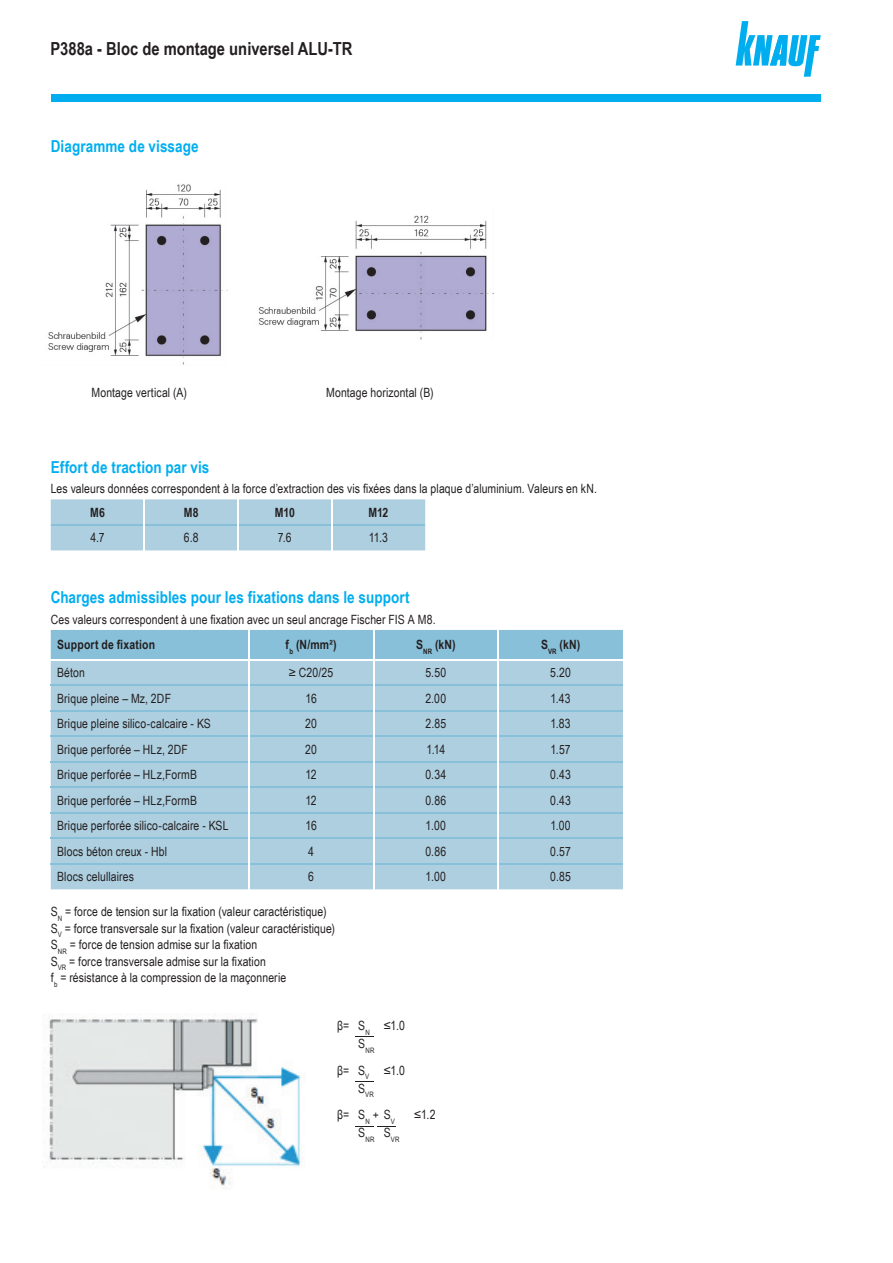
<style>
.page{position:relative;width:893px;height:1263px;background:#fff}
.page>*{position:absolute;margin:0;border:0;box-sizing:border-box;transform-origin:0 0}
.t1{font:700 18px "Arial Narrow";color:#231f20}
.t2{font:700 16.5px "Arial Narrow";letter-spacing:.005em;color:#00aeef}
.t3{font:12.75px/16.5px "Arial Narrow";letter-spacing:.01em;color:#231f20}
.t4{font:700 12.75px "Arial Narrow";letter-spacing:.015em;color:#231f20}
.t5{font:7.5px "Arial Narrow";letter-spacing:.03em;color:#231f20}
</style>
<div class="page">
<div style="left:51px;top:94px;width:770px;height:8px;background:#00aeef"></div>
<svg style="left:736px;top:21px;width:85px;height:56px"></svg>
<svg style="left:51px;top:499px;width:374px;height:51px;background:#aecfe0"></svg>
<svg style="left:51px;top:630px;width:572px;height:259px;background:#a9cddf"></svg>
<hr style="left:497px;top:864px;width:2px;height:25px;background:#fff">
<img style="left:48px;top:184px;width:175px;height:181px">
<img style="left:258px;top:215px;width:235px;height:125px">
<img style="left:49px;top:1017px;width:253px;height:172px">
<svg style="left:355px;top:1036px;width:19px;height:1px"></svg>
<svg style="left:355px;top:1081px;width:19px;height:1px"></svg>
<svg style="left:355px;top:1126px;width:41px;height:1px"></svg>
<h1 class="t1" style="left:50px;top:35px;width:304px">P388a - Bloc de montage universel ALU-TR</h1>
<p class="t2" style="left:51px;top:134px;width:149px">Diagramme de vissage</p>
<p class="t3" style="left:91px;top:384px;width:97px">Montage vertical (A)</p>
<p class="t3" style="left:326px;top:384px;width:109px">Montage horizontal (B)</p>
<p class="t2" style="left:51px;top:454px;width:160px">Effort de traction par vis</p>
<p class="t3" style="left:51px;top:480px;width:548px">Les valeurs données correspondent à la force d’extraction des vis fixées dans la plaque d’aluminium. Valeurs en kN.</p>
<p class="t4" style="left:90px;top:503px;width:16px">M6</p>
<p class="t4" style="left:184px;top:503px;width:16px">M8</p>
<p class="t4" style="left:275px;top:503px;width:22px">M10</p>
<p class="t4" style="left:368px;top:503px;width:21px">M12</p>
<p class="t3" style="left:90px;top:529px;width:16px">4.7</p>
<p class="t3" style="left:184px;top:529px;width:16px">6.8</p>
<p class="t3" style="left:278px;top:529px;width:15px">7.6</p>
<p class="t3" style="left:369px;top:529px;width:21px">11.3</p>
<p class="t2" style="left:51px;top:585px;width:361px">Charges admissibles pour les fixations dans le support</p>
<p class="t3" style="left:51px;top:611px;width:386px">Ces valeurs correspondent à une fixation avec un seul ancrage Fischer FIS A M8.</p>
<p class="t4" style="left:57px;top:635px;width:100px">Support de fixation</p>
<p class="t4" style="left:286px;top:635px;width:52px">f<sub>b</sub> (N/mm²)</p>
<p class="t4" style="left:416px;top:635px;width:41px">S<sub>NR</sub> (kN)</p>
<p class="t4" style="left:541px;top:635px;width:41px">S<sub>VR</sub> (kN)</p>
<p class="t3" style="left:57px;top:664px;width:29px">Béton</p>
<p class="t3" style="left:289px;top:664px;width:46px">≥ C20/25</p>
<p class="t3" style="left:425px;top:664px;width:22px">5.50</p>
<p class="t3" style="left:550px;top:664px;width:22px">5.20</p>
<p class="t3" style="left:57px;top:689px;width:115px">Brique pleine – Mz, 2DF</p>
<p class="t3" style="left:305px;top:689px;width:13px">16</p>
<p class="t3" style="left:425px;top:689px;width:22px">2.00</p>
<p class="t3" style="left:550px;top:689px;width:22px">1.43</p>
<p class="t3" style="left:57px;top:715px;width:155px">Brique pleine silico-calcaire - KS</p>
<p class="t3" style="left:305px;top:715px;width:13px">20</p>
<p class="t3" style="left:425px;top:715px;width:22px">2.85</p>
<p class="t3" style="left:550px;top:715px;width:22px">1.83</p>
<p class="t3" style="left:57px;top:740px;width:132px">Brique perforée – HLz, 2DF</p>
<p class="t3" style="left:305px;top:740px;width:13px">20</p>
<p class="t3" style="left:426px;top:740px;width:20px">1.14</p>
<p class="t3" style="left:550px;top:740px;width:22px">1.57</p>
<p class="t3" style="left:57px;top:766px;width:141px">Brique perforée – HLz,FormB</p>
<p class="t3" style="left:305px;top:766px;width:13px">12</p>
<p class="t3" style="left:425px;top:766px;width:22px">0.34</p>
<p class="t3" style="left:550px;top:766px;width:22px">0.43</p>
<p class="t3" style="left:57px;top:791px;width:141px">Brique perforée – HLz,FormB</p>
<p class="t3" style="left:305px;top:791px;width:13px">12</p>
<p class="t3" style="left:425px;top:791px;width:22px">0.86</p>
<p class="t3" style="left:550px;top:791px;width:22px">0.43</p>
<p class="t3" style="left:57px;top:817px;width:173px">Brique perforée silico-calcaire - KSL</p>
<p class="t3" style="left:305px;top:817px;width:13px">16</p>
<p class="t3" style="left:426px;top:817px;width:22px">1.00</p>
<p class="t3" style="left:550px;top:817px;width:22px">1.00</p>
<p class="t3" style="left:57px;top:842px;width:112px">Blocs béton creux - Hbl</p>
<p class="t3" style="left:308px;top:842px;width:7px">4</p>
<p class="t3" style="left:425px;top:842px;width:22px">0.86</p>
<p class="t3" style="left:550px;top:842px;width:22px">0.57</p>
<p class="t3" style="left:57px;top:868px;width:78px">Blocs celullaires</p>
<p class="t3" style="left:308px;top:868px;width:7px">6</p>
<p class="t3" style="left:426px;top:868px;width:22px">1.00</p>
<p class="t3" style="left:550px;top:868px;width:22px">0.85</p>
<p class="t3" style="left:51px;top:903px;width:286px">S<sub>N</sub> = force de tension sur la fixation (valeur caractéristique)<br>S<sub>V</sub> = force transversale sur la fixation (valeur caractéristique)<br>S<sub>NR</sub> = force de tension admise sur la fixation<br>S<sub>VR</sub> = force transversale admise sur la fixation<br>f<sub>b</sub> = résistance à la compression de la maçonnerie</p>
<p class="t3" style="left:337px;top:1017px;width:69px">β= S<sub>N</sub> ≤1.0</p>
<p class="t5" style="left:358px;top:1044px;width:18px"><sup>S</sup>NR</p>
<p class="t3" style="left:337px;top:1062px;width:69px">β= S<sub>V</sub> ≤1.0</p>
<p class="t5" style="left:358px;top:1089px;width:17px"><sup>S</sup>VR</p>
<p class="t3" style="left:337px;top:1106px;width:59px">β= S<sub>N</sub> + S<sub>V</sub></p>
<p class="t3" style="left:414px;top:1106px;width:23px">≤1.2</p>
<p class="t5" style="left:358px;top:1133px;width:43px"><sup>S</sup>NR <sup>S</sup>VR</p>
</div>
